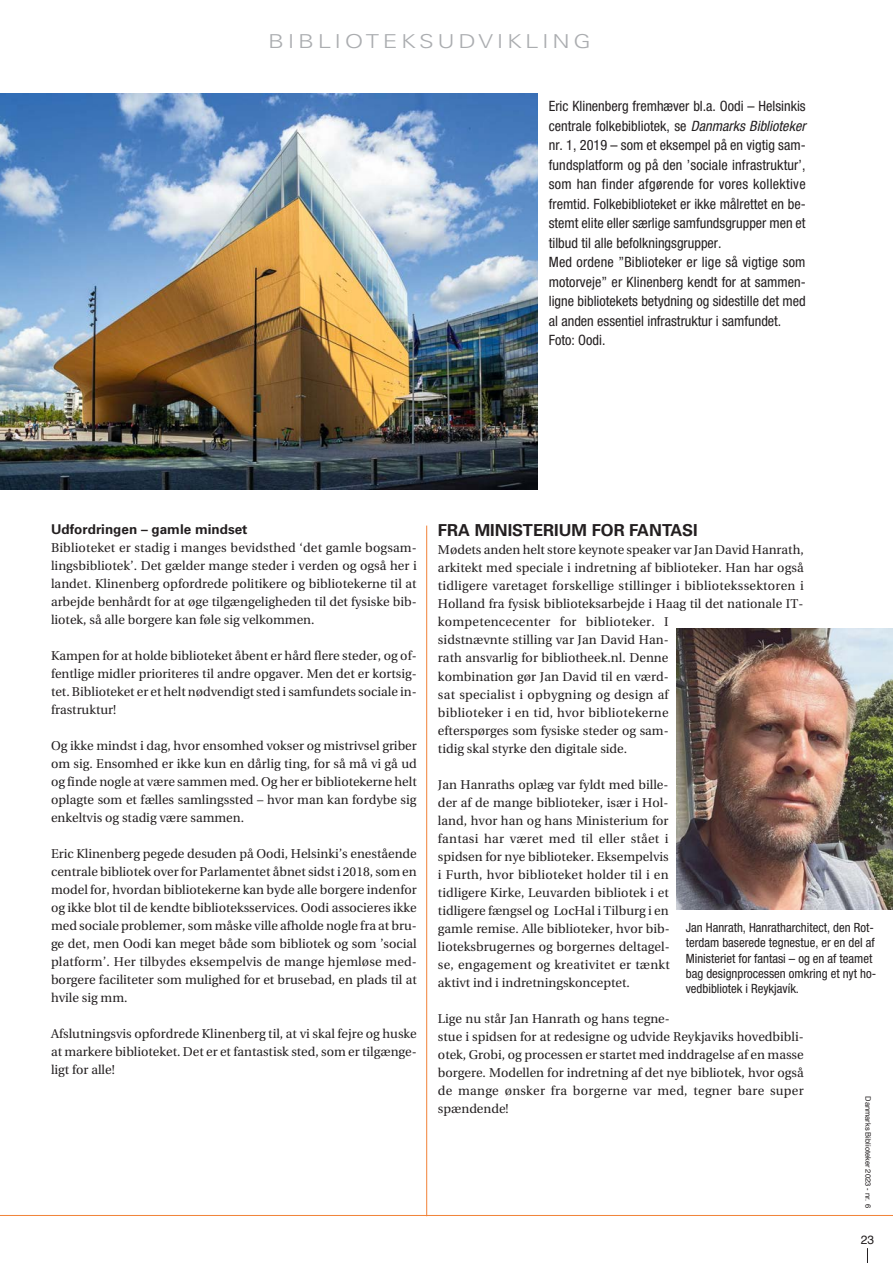
<style>
.page{position:relative;width:893px;height:1263px;background:#fff}
.page>*{position:absolute;margin:0;border:0;box-sizing:border-box;transform-origin:0 0}
.t1{font:300 19.2px "Univers LT Std";letter-spacing:.15em;color:#abadb0;scale:1.25 1}
.t2{font:700 16.5px "Univers LT Std";color:#231f20}
.t3{font:condensed 14.25px/19.5px "Helvetica Neue LT Std";color:#231f20}
.t4{font:700 13.5px "Univers LT Std";color:#231f20}
.t5{font:12.75px/18px "Utopia";color:#231f20;text-align:justify}
.t6{font:condensed 12.75px/15.3px "Helvetica Neue LT Std";color:#231f20}
.t7{font:12px "Helvetica";color:#231f20}
.t8{font:7.5px "Helvetica";color:#231f20}
.s1{font-style:italic}
</style>
<div class="page">
<img style="left:0;top:93px;width:537px;height:396px">
<hr style="left:0;top:1215px;width:893px;height:1px;background:#f18237">
<hr style="left:426px;top:526px;width:1px;height:690px;background:#f18237">
<svg style="left:867px;top:1248px;width:1px;height:15px"></svg>
<img style="left:676px;top:629px;width:217px;height:281px">
<h1 class="t1" style="left:268px;top:30px;width:260px">BIBLIOTEKSUDVIKLING</h1>
<p class="t3" style="left:549px;top:98px;width:258px">Eric Klinenberg fremhæver bl.a. Oodi – Helsinkis centrale folkebibliotek, se <span class="s1">Danmarks Biblioteker </span>nr. 1, 2019 – som et eksempel på en vigtig sam&shy;fundsplatform og på den ’sociale infrastruktur’, som han finder afgørende for vores kollektive fremtid. Folkebiblioteket er ikke målrettet en be&shy;stemt elite eller særlige samfundsgrupper men et tilbud til alle befolkningsgrupper.<br>Med ordene ”Biblioteker er lige så vigtige som motorveje” er Klinenberg kendt for at sammen&shy;ligne bibliotekets betydning og sidestille det med al anden essentiel infrastruktur i samfundet.<br>Foto: Oodi.</p>
<p class="t4" style="left:51px;top:524px;width:198px">Udfordringen – gamle mindset</p>
<p class="t5" style="left:51px;top:539px;width:367px">Biblioteket er stadig i manges bevidsthed ‘det gamle bogsam&shy;lingsbibliotek’. Det gælder mange steder i verden og også her i landet. Klinenberg opfordrede politikere og bibliotekerne til at arbejde benhårdt for at øge tilgængeligheden til det fysiske bib&shy;liotek, så alle borgere kan føle sig velkommen.</p>
<p class="t5" style="left:51px;top:647px;width:367px">Kampen for at holde biblioteket åbent er hård flere steder, og of&shy;fentlige midler prioriteres til andre opgaver. Men det er kortsig&shy;tet. Biblioteket er et helt nødvendigt sted i samfundets sociale in&shy;frastruktur!</p>
<p class="t5" style="left:51px;top:737px;width:367px">Og ikke mindst i dag, hvor ensomhed vokser og mistrivsel griber om sig. Ensomhed er ikke kun en dårlig ting, for så må vi gå ud og finde nogle at være sammen med. Og her er bibliotekerne helt oplagte som et fælles samlingssted – hvor man kan fordybe sig enkeltvis og stadig være sammen.</p>
<p class="t5" style="left:51px;top:845px;width:367px">Eric Klinenberg pegede desuden på Oodi, Helsinki’s enestående centrale bibliotek over for Parlamentet åbnet sidst i 2018, som en model for, hvordan bibliotekerne kan byde alle borgere indenfor og ikke blot til de kendte biblioteksservices. Oodi associeres ikke med sociale problemer, som måske ville afholde nogle fra at bru&shy;ge det, men Oodi kan meget både som bibliotek og som ’social platform’. Her tilbydes eksempelvis de mange hjemløse med&shy;borgere faciliteter som mulighed for et brusebad, en plads til at hvile sig mm.</p>
<p class="t5" style="left:51px;top:1025px;width:367px">Afslutningsvis opfordrede Klinenberg til, at vi skal fejre og huske at markere biblioteket. Det er et fantastisk sted, som er tilgænge&shy;ligt for alle!</p>
<p class="t2" style="left:438px;top:524px;width:261px">FRA MINISTERIUM FOR FANTASI</p>
<p class="t5" style="left:438px;top:541px;width:367px;text-align:left">Mødets anden helt store keynote speaker var Jan David Hanrath, arkitekt med speciale i indretning af biblioteker. Han har også tidligere varetaget forskellige stillinger i bibliotekssektoren i Holland fra fysisk biblioteksarbejde i Haag til det nationale IT&shy;kompetencecenter for biblioteker. I<br>sidstnævnte stilling var Jan David Han-<br>rath ansvarlig for bibliotheek.nl. Denne<br>kombination gør Jan David til en værd-<br>sat specialist i opbygning og design af<br>biblioteker i en tid, hvor bibliotekerne<br>efterspørges som fysiske steder og sam-<br>tidig skal styrke den digitale side.</p>
<p class="t5" style="left:438px;top:775px;width:233px">Jan Hanraths oplæg var fyldt med bille&shy;der af de mange biblioteker, især i Hol&shy;land, hvor han og hans Ministerium for fantasi har været med til eller stået i spidsen for nye biblioteker. Eksempelvis i Furth, hvor biblioteket holder til i en tidligere Kirke, Leuvarden bibliotek i et tidligere fængsel og LocHal i Tilburg i en gamle remise. Alle biblioteker, hvor bib&shy;lioteksbrugernes og borgernes deltagel&shy;se, engagement og kreativitet er tænkt aktivt ind i indretningskonceptet.</p>
<p class="t5" style="left:438px;top:1009px;width:367px;text-align:left">Lige nu står Jan Hanrath og hans tegne-<br>stue i spidsen for at redesigne og udvide Reykjaviks hovedbibli&shy;otek, Grobi, og processen er startet med inddragelse af en masse borgere. Modellen for indretning af det nye bibliotek, hvor også de mange ønsker fra borgerne var med, tegner bare super spændende!</p>
<p class="t6" style="left:686px;top:921px;width:192px">Jan Hanrath, Hanratharchitect, den Rot&shy;terdam baserede tegnestue, er en del af Ministeriet for fantasi – og en af teamet bag designprocessen omkring et nyt ho&shy;vedbibliotek i Reykjavík.</p>
<p class="t8" style="left:874px;top:1096px;width:113px;rotate:90deg">Danmarks Biblioteker 2023 - nr. 6</p>
<p class="t7" style="left:861px;top:1230px;width:15px">23</p>
</div>
